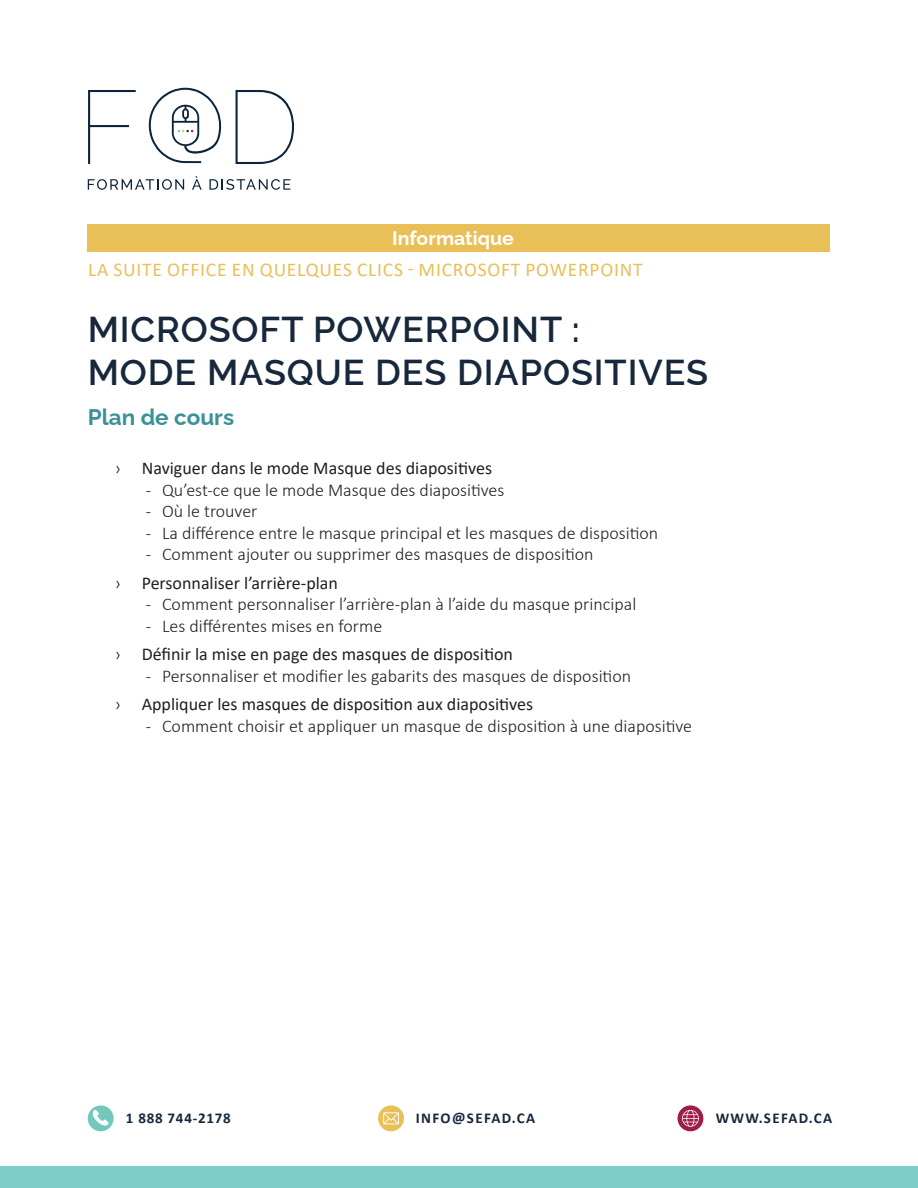
<style>
.page{position:relative;width:918px;height:1188px;background:#fff}
.page>*{position:absolute;margin:0;border:0;box-sizing:border-box;transform-origin:0 0}
.Titre_du_cours{font:600 36px/43.2px "Raleway";letter-spacing:.025em;color:#17283d}
.PLan_de_cours{font:700 22.5px "Raleway";color:#3a9299}
.PLan_de_cours-2{font:19.5px "Calibri";letter-spacing:.04em;color:#e9bf57}
.t1{font:700 19.5px "Raleway";color:#fff}
.t2{font:300 18px "Calibri";color:#231f20}
.t3{font:18px "Calibri";color:#231f20}
.t4{font:700 15px "Calibri";letter-spacing:.09em;color:#17283d}
.t5{font:700 15px "Calibri";letter-spacing:.05em;color:#17283d}
.s1{font-weight:300}
</style>
<div class="page">
<svg style="left:88px;top:90px;width:48px;height:74px"></svg>
<svg style="left:236px;top:90px;width:58px;height:74px"></svg>
<svg style="left:88px;top:179px;width:96px;height:11px"></svg>
<svg style="left:192px;top:176px;width:10px;height:14px"></svg>
<svg style="left:209px;top:179px;width:81px;height:11px"></svg>
<svg style="left:149px;top:88px;width:72px;height:75px"></svg>
<div style="left:0;top:1166px;width:918px;height:22px;background:#7dcdc8"></div>
<div style="left:88px;top:1105px;width:26px;height:26px;background:#72c9ba;border-radius:50%"></div>
<svg style="left:92px;top:1110px;width:17px;height:16px"></svg>
<div style="left:378px;top:1105px;width:26px;height:26px;background:#e9bf57;border-radius:50%"></div>
<svg style="left:383px;top:1112px;width:16px;height:12px"></svg>
<div style="left:678px;top:1105px;width:25px;height:26px;background:#a01d45;border-radius:50%"></div>
<svg style="left:682px;top:1110px;width:17px;height:17px"></svg>
<div style="left:88px;top:225px;width:742px;height:27px;background:#e9bf57"></div>
<p class="t1" style="left:392px;top:222px;width:123px">Informatique</p>
<p class="PLan_de_cours-2" style="left:88px;top:256px;width:556px">LA SUITE OFFICE EN QUELQUES CLICS - MICROSOFT POWERPOINT</p>
<p class="Titre_du_cours" style="left:88px;top:303px;width:622px">MICROSOFT POWERPOINT :<br>MODE MASQUE DES DIAPOSITIVES</p>
<p class="PLan_de_cours" style="left:88px;top:400px;width:148px">Plan de cours</p>
<p class="t3" style="left:115px;top:456px;width:379px"><span class="s1">›</span> Naviguer dans le mode Masque des diapositives</p>
<p class="t2" style="left:148px;top:478px;width:357px">̵ Qu’est-ce que le mode Masque des diapositives</p>
<p class="t2" style="left:148px;top:500px;width:110px">̵ Où le trouver</p>
<p class="t2" style="left:148px;top:522px;width:511px">̵ La différence entre le masque principal et les masques de disposition</p>
<p class="t2" style="left:148px;top:543px;width:447px">̵ Comment ajouter ou supprimer des masques de disposition</p>
<p class="t3" style="left:115px;top:570px;width:225px"><span class="s1">›</span> Personnaliser l’arrière-plan</p>
<p class="t2" style="left:148px;top:593px;width:489px">̵ Comment personnaliser l’arrière-plan à l’aide du masque principal</p>
<p class="t2" style="left:148px;top:615px;width:235px">̵ Les différentes mises en forme</p>
<p class="t3" style="left:115px;top:642px;width:400px"><span class="s1">›</span> Définir la mise en page des masques de disposition</p>
<p class="t2" style="left:148px;top:665px;width:484px">̵ Personnaliser et modifier les gabarits des masques de disposition</p>
<p class="t3" style="left:115px;top:692px;width:420px"><span class="s1">›</span> Appliquer les masques de disposition aux diapositives</p>
<p class="t2" style="left:148px;top:715px;width:545px">̵ Comment choisir et appliquer un masque de disposition à une diapositive</p>
<p class="t5" style="left:126px;top:1108px;width:106px">1 888 744-2178</p>
<p class="t4" style="left:416px;top:1108px;width:121px">INFO@SEFAD.CA</p>
<p class="t4" style="left:716px;top:1108px;width:118px">WWW.SEFAD.CA</p>
</div>
